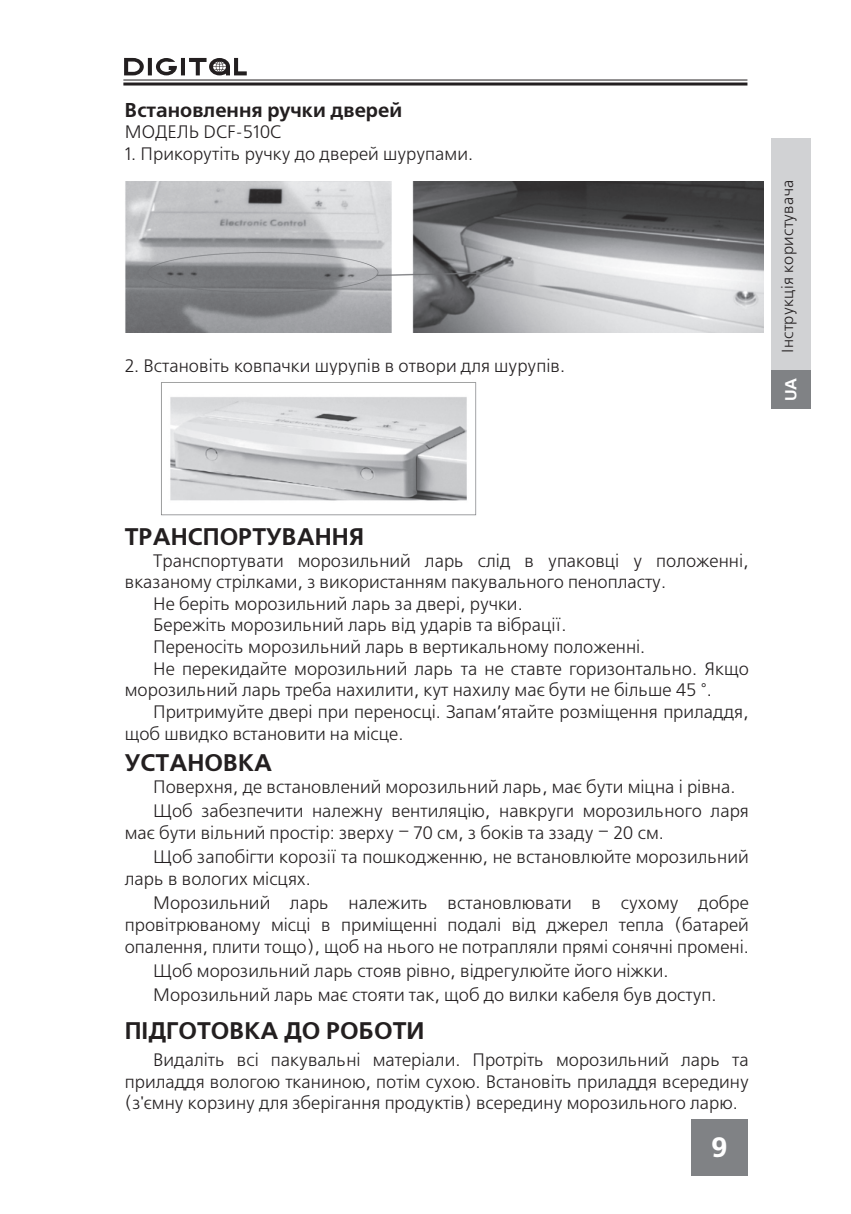
<style>
.page{position:relative;width:851px;height:1214px;background:#fff}
.page>*{position:absolute;margin:0;border:0;box-sizing:border-box;transform-origin:0 0}
.t1{font:700 28px "Free Set C";color:#fff}
.t2{font:700 24px "Free Set C";color:#231f20}
.t3{font:700 20px "Free Set C";color:#231f20}
.t4{font:18px/24.4px "Free Set C";color:#231f20}
.t5{font:16px "Free Set C";letter-spacing:.02em;color:#231f20}
.t6{font:700 16px "Free Set C";color:#fff}
</style>
<div class="page">
<hr style="left:123px;top:79px;width:624px;height:1px;background:#231f20">
<hr style="left:123px;top:82px;width:624px;height:3px;background:#231f20">
<svg style="left:124px;top:58px;width:123px;height:17px"></svg>
<div style="left:691px;top:1118px;width:56px;height:57px;background:#808285"></div>
<div style="left:771px;top:369px;width:39px;height:40px;background:#808285"></div>
<div style="left:771px;top:138px;width:39px;height:232px;background:#d1d2d4"></div>
<img style="left:125px;top:181px;width:638px;height:151px">
<img style="left:161px;top:382px;width:316px;height:134px">
<p class="t3" style="left:125px;top:98px;width:279px">Встановлення ручки дверей</p>
<p class="t4" style="left:125px;top:121px;width:158px">МОДЕЛЬ DCF-510C</p>
<p class="t4" style="left:125px;top:142px;width:350px">1. Прикорутіть ручку до дверей шурупами.</p>
<p class="t4" style="left:125px;top:354px;width:442px">2. Встановіть ковпачки шурупів в отвори для шурупів.</p>
<p class="t5" style="left:778px;top:353px;width:175px;rotate:-90deg">Інструкція користувача</p>
<p class="t6" style="left:781px;top:401px;width:25px;rotate:-90deg">UA</p>
<h2 class="t2" style="left:125px;top:523px;width:241px">ТРАНСПОРТУВАННЯ</h2>
<p class="t4" style="left:153px;top:549px;width:597px">Транспортувати морозильний ларь слід в упаковці у положенні,</p>
<p class="t4" style="left:125px;top:570px;width:543px">вказаному стрілками, з використанням пакувального пенопласту.</p>
<p class="t4" style="left:153px;top:592px;width:371px">Не беріть морозильний ларь за двері, ручки.</p>
<p class="t4" style="left:153px;top:614px;width:415px">Бережіть морозильний ларь від ударів та вібрації.</p>
<p class="t4" style="left:153px;top:635px;width:493px">Переносіть морозильний ларь в вертикальному положенні.</p>
<p class="t4" style="left:153px;top:657px;width:597px">Не перекидайте морозильний ларь та не ставте горизонтально. Якщо</p>
<p class="t4" style="left:125px;top:678px;width:588px">морозильний ларь треба нахилити, кут нахилу має бути не більше 45 °.</p>
<p class="t4" style="left:153px;top:700px;width:597px">Притримуйте двері при переносці. Запам’ятайте розміщення приладдя,</p>
<p class="t4" style="left:125px;top:722px;width:280px">щоб швидко встановити на місце.</p>
<h2 class="t2" style="left:125px;top:749px;width:149px">УСТАНОВКА</h2>
<p class="t4" style="left:153px;top:775px;width:597px">Поверхня, де встановлений морозильний ларь, має бути міцна і рівна.<br>Щоб забезпечити належну вентиляцію, навкруги морозильного ларя</p>
<p class="t4" style="left:153px;top:821px;width:597px;text-indent:-28px">має бути вільний простір: зверху – 70 см, з боків та ззаду – 20 см.<br>Щоб запобігти корозії та пошкодженню, не встановлюйте морозильний</p>
<p class="t4" style="left:153px;top:867px;width:597px;text-indent:-28px">ларь в вологих місцях.<br>Морозильний ларь належить встановлювати в сухому добре</p>
<p class="t4" style="left:125px;top:914px;width:625px;line-height:21.6px">провітрюваному місці в приміщенні подалі від джерел тепла (батарей опалення, плити тощо), щоб на нього не потрапляли прямі сонячні промені.</p>
<p class="t4" style="left:153px;top:959px;width:565px">Щоб морозильний ларь стояв рівно, відрегулюйте його ніжки.<br>Морозильний ларь має стояти так, щоб до вилки кабеля був доступ.</p>
<h2 class="t2" style="left:125px;top:1016px;width:301px">ПІДГОТОВКА ДО РОБОТИ</h2>
<p class="t4" style="left:125px;top:1049px;width:625px;line-height:21.6px;text-align:justify;text-indent:28px">Видаліть всі пакувальні матеріали. Протріть морозильний ларь та приладдя вологою тканиною, потім сухою. Встановіть приладдя всередину (з'ємну корзину для зберігання продуктів) всередину морозильного ларю.</p>
<h1 class="t1" style="left:711px;top:1130px;width:18px">9</h1>
</div>
